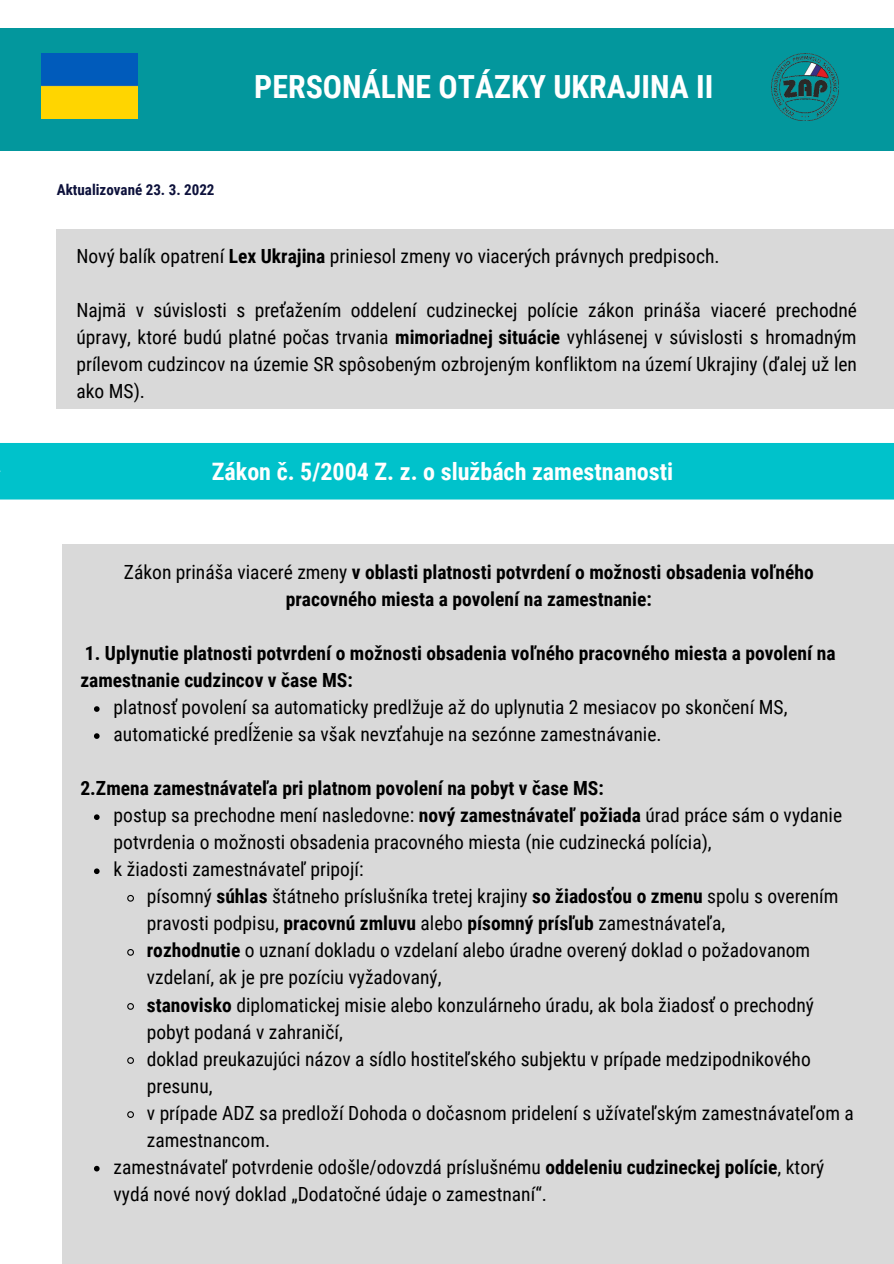
<style>
.page{position:relative;width:894px;height:1264px;background:#fff}
.page>*{position:absolute;margin:0;border:0;box-sizing:border-box;transform-origin:0 0}
.t1{font:700 31.8px "Roboto Condensed";color:#fff}
.t2{font:700 24px "Roboto Condensed";color:#fff}
.t3{font:19.5px/27px "Roboto Condensed";color:#000}
.t4{font:700 19.5px/27px "Roboto Condensed";color:#000;text-align:center}
.t5{font:700 15px "Roboto Condensed";color:#0d113b}
.s1{font-weight:700}
.s2{font-weight:400}
</style>
<div class="page">
<div style="left:0;top:28px;width:893px;height:122px;background:#03979d"></div>
<img style="left:771px;top:54px;width:67px;height:66px">
<div style="left:57px;top:229px;width:836px;height:179px;background:#d9d9d9"></div>
<img style="left:41px;top:54px;width:96px;height:64px">
<div style="left:0;top:443px;width:893px;height:56px;background:#00c2cb"></div>
<div style="left:62px;top:544px;width:831px;height:719px;background:#d9d9d9"></div>
<svg style="left:94px;top:706px;width:6px;height:6px"></svg>
<svg style="left:94px;top:733px;width:6px;height:6px"></svg>
<svg style="left:94px;top:814px;width:6px;height:6px"></svg>
<svg style="left:94px;top:868px;width:6px;height:6px"></svg>
<svg style="left:127px;top:894px;width:7px;height:8px"></svg>
<svg style="left:127px;top:949px;width:7px;height:7px"></svg>
<svg style="left:127px;top:1003px;width:7px;height:7px"></svg>
<svg style="left:127px;top:1057px;width:7px;height:7px"></svg>
<svg style="left:127px;top:1111px;width:7px;height:7px"></svg>
<svg style="left:94px;top:1165px;width:6px;height:6px"></svg>
<p class="t5" style="left:57px;top:179px;width:159px">Aktualizované 23. 3. 2022</p>
<h1 class="t1" style="left:254px;top:64px;width:460px">PERSONÁLNE OTÁZKY UKRAJINA II</h1>
<p class="t3" style="left:76px;top:242px;width:644px">Nový balík opatrení <span class="s1">Lex Ukrajina</span> priniesol zmeny vo viacerých právnych predpisoch.</p>
<p class="t3" style="left:76px;top:296px;width:782px;text-align:justify">Najmä v súvislosti s preťažením oddelení cudzineckej polície zákon prináša viaceré prechodné úpravy, ktoré budú platné počas trvania <span class="s1">mimoriadnej situácie</span> vyhlásenej v súvislosti s hromadným prílevom cudzincov na územie SR spôsobeným ozbrojeným konfliktom na území Ukrajiny (ďalej už len ako MS).</p>
<p class="t2" style="left:212px;top:454px;width:462px">Zákon č. 5/2004 Z. z. o službách zamestnanosti</p>
<p class="t4" style="left:124px;top:557px;width:691px"><span class="s2">Zákon prináša viaceré zmeny</span> v oblasti platnosti potvrdení o možnosti obsadenia voľného pracovného miesta a povolení na zamestnanie:</p>
<p class="t4" style="left:80px;top:639px;width:756px;text-align:left">1. Uplynutie platnosti potvrdení o možnosti obsadenia voľného pracovného miesta a povolení na zamestnanie cudzincov v čase MS:</p>
<p class="t3" style="left:114px;top:693px;width:675px">platnosť povolení sa automaticky predlžuje až do uplynutia 2 mesiacov po skončení MS, automatické predĺženie sa však nevzťahuje na sezónne zamestnávanie.</p>
<p class="t4" style="left:80px;top:774px;width:524px">2.Zmena zamestnávateľa pri platnom povolení na pobyt v čase MS:</p>
<p class="t3" style="left:114px;top:801px;width:729px">postup sa prechodne mení nasledovne: <span class="s1">nový zamestnávateľ požiada</span> úrad práce sám o vydanie potvrdenia o možnosti obsadenia pracovného miesta (nie cudzinecká polícia),<br>k žiadosti zamestnávateľ pripojí:</p>
<p class="t3" style="left:147px;top:882px;width:693px">písomný <span class="s1">súhlas</span> štátneho príslušníka tretej krajiny <span class="s1">so žiadosťou o zmenu</span> spolu s overením</p>
<p class="t3" style="left:147px;top:909px;width:579px">pravosti podpisu, <span class="s1">pracovnú zmluvu</span> alebo <span class="s1">písomný prísľub</span> zamestnávateľa,</p>
<p class="t3" style="left:147px;top:936px;width:664px"><span class="s1">rozhodnutie</span> o uznaní dokladu o vzdelaní alebo úradne overený doklad o požadovanom</p>
<p class="t3" style="left:147px;top:963px;width:296px">vzdelaní, ak je pre pozíciu vyžadovaný,</p>
<p class="t3" style="left:147px;top:990px;width:668px"><span class="s1">stanovisko</span> diplomatickej misie alebo konzulárneho úradu, ak bola žiadosť o prechodný</p>
<p class="t3" style="left:147px;top:1017px;width:197px">pobyt podaná v zahraničí,</p>
<p class="t3" style="left:147px;top:1044px;width:665px">doklad preukazujúci názov a sídlo hostiteľského subjektu v prípade medzipodnikového</p>
<p class="t3" style="left:147px;top:1071px;width:67px">presunu,</p>
<p class="t3" style="left:147px;top:1098px;width:708px">v prípade ADZ sa predloží Dohoda o dočasnom pridelení s užívateľským zamestnávateľom a</p>
<p class="t3" style="left:147px;top:1125px;width:125px">zamestnancom.</p>
<p class="t3" style="left:114px;top:1152px;width:711px">zamestnávateľ potvrdenie odošle/odovzdá príslušnému <span class="s1">oddeleniu cudzineckej polície</span>, ktorý</p>
<p class="t3" style="left:114px;top:1179px;width:435px">vydá nové nový doklad „Dodatočné údaje o zamestnaní“.</p>
</div>
